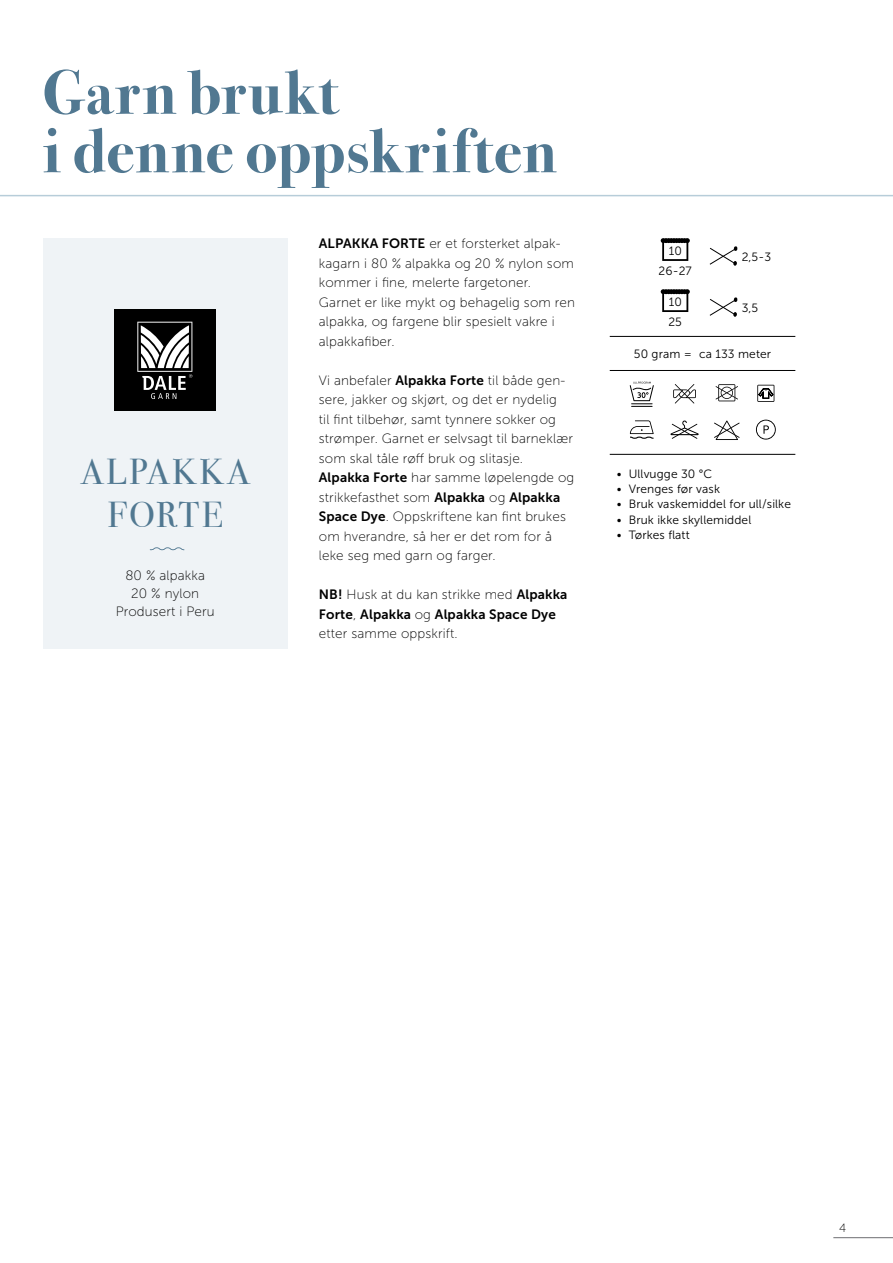
<style>
.page{position:relative;width:893px;height:1263px;background:#fff}
.page>*{position:absolute;margin:0;border:0;box-sizing:border-box;transform-origin:0 0}
.t1{font:700 63px "Bodoni Svty Two ITCTT";letter-spacing:.02em;color:#517891}
.t2{font:36px "Bodoni Svty Two ITCTT";letter-spacing:.095em;color:#517891}
.t3{font:36px "Bodoni Svty Two ITCTT";letter-spacing:.065em;color:#517891}
.t4{font:13.5px/19.5px "Museo Sans 100";letter-spacing:.01em;color:#000}
.t5{font:12px "Museo Sans 300";letter-spacing:.01em;color:#000}
.t6{font:12px "Museo Sans 100";color:#000}
.s1{font-family:"Museo Sans 700"}
</style>
<div class="page">
<hr style="left:833px;top:1237px;width:60px;height:1px;background:#6d6e71">
<hr style="left:0;top:195px;width:893px;height:1px;background:#b7cdd9">
<div style="left:43px;top:238px;width:244px;height:410px;background:#eff3f6"></div>
<svg style="left:150px;top:547px;width:34px;height:4px"></svg>
<div style="left:114px;top:309px;width:102px;height:102px;background:#000"></div>
<svg style="left:137px;top:322px;width:55px;height:77px"></svg>
<svg style="left:709px;top:297px;width:29px;height:20px"></svg>
<svg style="left:661px;top:289px;width:29px;height:23px"></svg>
<hr style="left:610px;top:336px;width:185px;height:1px;background:#000">
<hr style="left:610px;top:370px;width:185px;height:1px;background:#000">
<hr style="left:610px;top:454px;width:185px;height:1px;background:#000">
<svg style="left:756px;top:420px;width:20px;height:20px"></svg>
<svg style="left:630px;top:420px;width:24px;height:19px"></svg>
<svg style="left:716px;top:384px;width:22px;height:17px"></svg>
<svg style="left:714px;top:420px;width:26px;height:20px"></svg>
<svg style="left:673px;top:384px;width:23px;height:19px"></svg>
<svg style="left:630px;top:382px;width:24px;height:25px"></svg>
<svg style="left:670px;top:420px;width:29px;height:19px"></svg>
<svg style="left:757px;top:385px;width:17px;height:17px"></svg>
<svg style="left:709px;top:246px;width:29px;height:20px"></svg>
<svg style="left:661px;top:238px;width:29px;height:23px"></svg>
<p class="t1" style="left:43px;top:40px;width:297px">Garn brukt</p>
<p class="t1" style="left:43px;top:99px;width:516px">i denne oppskriften</p>
<p class="t2" style="left:81px;top:442px;width:170px">ALPAKKA</p>
<p class="t3" style="left:108px;top:486px;width:117px">FORTE</p>
<p class="t4" style="left:125px;top:565px;width:81px">80 % alpakka</p>
<p class="t4" style="left:131px;top:583px;width:69px">20 % nylon</p>
<p class="t4" style="left:116px;top:601px;width:100px">Produsert i Peru</p>
<p class="t4" style="left:319px;top:234px;width:256px"><span class="s1">ALPAKKA FORTE</span> er et forsterket alpak&shy;kagarn i 80 % alpakka og 20 % nylon som kommer i fine, melerte fargetoner.</p>
<p class="t4" style="left:319px;top:293px;width:258px">Garnet er like mykt og behagelig som ren alpakka, og fargene blir spesielt vakre i alpakkafiber.</p>
<p class="t4" style="left:319px;top:371px;width:256px">Vi anbefaler <span class="s1">Alpakka Forte</span> til både gen&shy;sere, jakker og skjørt, og det er nydelig<br>til fint tilbehør, samt tynnere sokker og strømper. Garnet er selvsagt til barneklær som skal tåle røff bruk og slitasje.</p>
<p class="t4" style="left:319px;top:468px;width:257px"><span class="s1">Alpakka Forte</span> har samme løpelengde og strikkefasthet som <span class="s1">Alpakka</span> og <span class="s1">Alpakka Space Dye</span>. Oppskriftene kan fint brukes om hverandre, så her er det rom for å leke seg med garn og farger.</p>
<p class="t4" style="left:319px;top:585px;width:250px"><span class="s1">NB!</span> Husk at du kan strikke med <span class="s1">Alpakka<br>Forte</span>, <span class="s1">Alpakka</span> og <span class="s1">Alpakka Space Dye </span>etter samme oppskrift.</p>
<p class="t5" style="left:669px;top:244px;width:15px">10</p>
<p class="t5" style="left:658px;top:264px;width:35px">26-27</p>
<p class="t5" style="left:669px;top:296px;width:15px">10</p>
<p class="t5" style="left:668px;top:316px;width:15px">25</p>
<p class="t5" style="left:742px;top:250px;width:31px">2,5-3</p>
<p class="t5" style="left:742px;top:301px;width:18px">3,5</p>
<p class="t5" style="left:634px;top:348px;width:139px">50 gram = ca 133 meter</p>
<p class="t5" style="left:617px;top:467px;width:97px">• Ullvugge 30 °C</p>
<p class="t5" style="left:617px;top:482px;width:105px">• Vrenges før vask</p>
<p class="t5" style="left:617px;top:498px;width:176px">• Bruk vaskemiddel for ull/silke</p>
<p class="t5" style="left:617px;top:513px;width:136px">• Bruk ikke skyllemiddel</p>
<p class="t5" style="left:617px;top:528px;width:75px">• Tørkes flatt</p>
<p class="t6" style="left:839px;top:1221px;width:9px">4</p>
</div>
